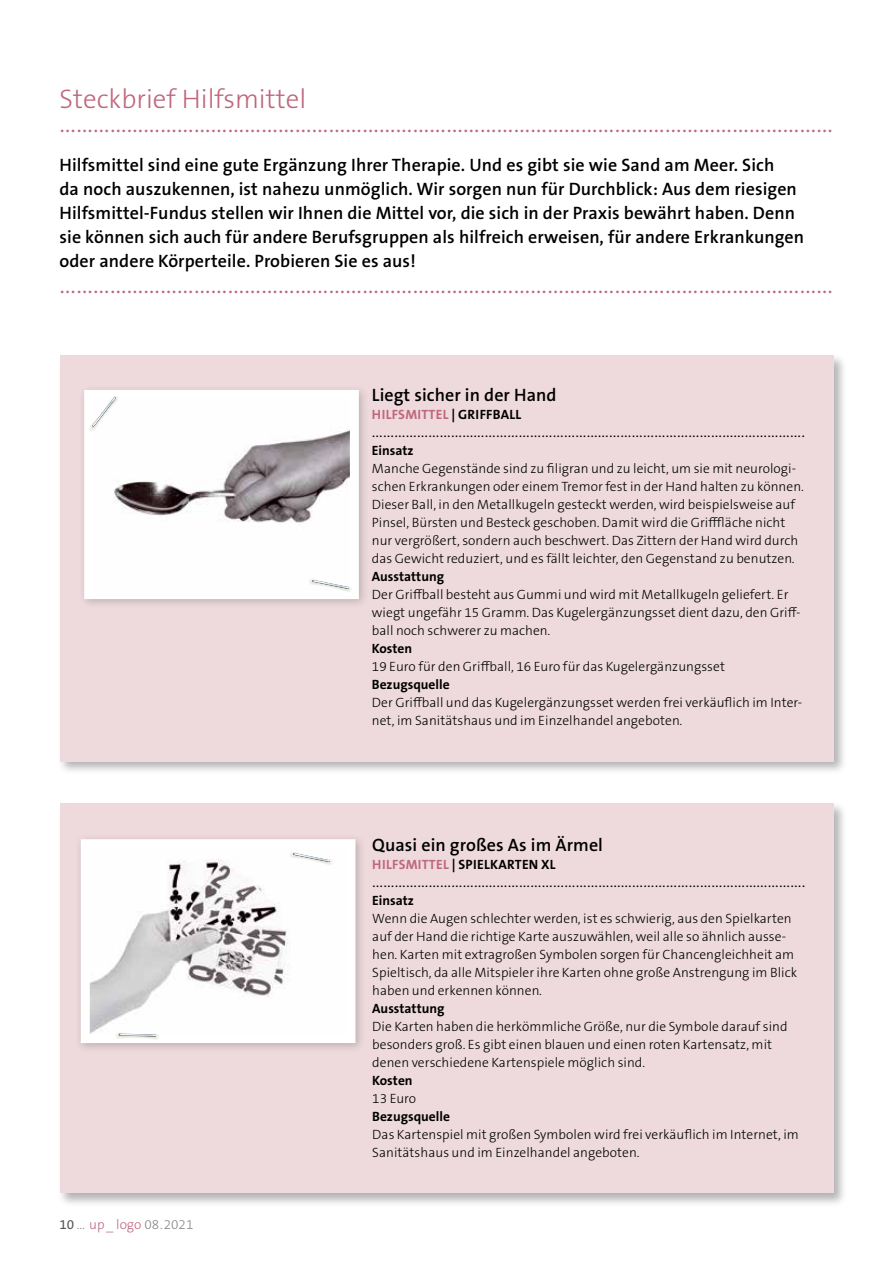
<style>
.page{position:relative;width:893px;height:1263px;background:#fff}
.page>*{position:absolute;margin:0;border:0;box-sizing:border-box;transform-origin:0 0}
.t1{font:300 27px/23.4px "The Sans B W3";color:#bf677c}
.t2{font:600 18px/24px "The Sans B W6";letter-spacing:.005em;color:#000}
.t3{font:300 18px "The Sans B W3";color:#000}
.t4{font:300 13.5px/18px "The Sans B W3";letter-spacing:.005em;color:#000}
.t5{font:700 13.5px "The Sans B W7";color:#000}
.t6{font:700 13.5px "The Sans B W7";letter-spacing:.02em;color:#000}
.t7{font:700 13.5px "The Sans B W7";letter-spacing:.02em;color:#bf677c}
.t8{font:300 13.5px "The Sans B W3";color:#878787}
.s1{color:#000}
.s2{font-family:"The Sans B W5 Plain";font-weight:400;color:#575756}
.s3{color:#bf677c}
</style>
<div class="page">
<div style="left:57px;top:353px;width:791px;height:422px;background:#000;opacity:.3"></div>
<div style="left:60px;top:355px;width:773px;height:406px;background:#eedadd"></div>
<div style="left:57px;top:801px;width:791px;height:406px;background:#000;opacity:.3"></div>
<div style="left:60px;top:804px;width:773px;height:389px;background:#eedadd"></div>
<div style="left:75px;top:833px;width:291px;height:220px;background:#000;opacity:.2"></div>
<img style="left:91px;top:849px;width:254px;height:184px">
<div style="left:81px;top:839px;width:274px;height:204px;border:9px solid #fff"></div>
<div style="left:78px;top:384px;width:291px;height:226px;background:#000;opacity:.2"></div>
<img style="left:94px;top:400px;width:255px;height:189px">
<div style="left:84px;top:390px;width:275px;height:209px;border:9px solid #fff"></div>
<svg style="left:113px;top:1031px;width:49px;height:10px"></svg>
<svg style="left:86px;top:392px;width:36px;height:43px"></svg>
<svg style="left:306px;top:577px;width:49px;height:17px"></svg>
<svg style="left:287px;top:850px;width:49px;height:17px"></svg>
<h1 class="t1" style="left:60px;top:88px;width:775px">Steckbrief Hilfsmittel ..........................................................................................................................................</h1>
<p class="t2" style="left:60px;top:153px;width:746px">Hilfsmittel sind eine gute Ergänzung Ihrer Therapie. Und es gibt sie wie Sand am Meer. Sich<br>da noch auszukennen, ist nahezu unmöglich. Wir sorgen nun für Durchblick: Aus dem riesigen Hilfsmittel-Fundus stellen wir Ihnen die Mittel vor, die sich in der Praxis bewährt haben. Denn sie können sich auch für andere Berufsgruppen als hilfreich erweisen, für andere Erkrankungen oder andere Körperteile. Probieren Sie es aus!</p>
<h1 class="t1" style="left:60px;top:272px;width:775px">..........................................................................................................................................</h1>
<h2 class="t2" style="left:372px;top:383px;width:186px">Liegt sicher in der Hand</h2>
<p class="t7" style="left:372px;top:405px;width:151px">HILFSMITTEL <span class="s1">| GRIFFBALL</span></p>
<h2 class="t3" style="left:372px;top:419px;width:435px">...................................................................................................................</h2>
<p class="t5" style="left:372px;top:441px;width:43px">Einsatz</p>
<p class="t4" style="left:372px;top:459px;width:433px">Manche Gegenstände sind zu filigran und zu leicht, um sie mit neurologi&shy;schen Erkrankungen oder einem Tremor fest in der Hand halten zu können.<br>Dieser Ball, in den Metallkugeln gesteckt werden, wird beispielsweise auf Pinsel, Bürsten und Besteck geschoben. Damit wird die Grifffläche nicht nur vergrößert, sondern auch beschwert. Das Zittern der Hand wird durch das Gewicht reduziert, und es fällt leichter, den Gegenstand zu benutzen.</p>
<p class="t5" style="left:372px;top:567px;width:74px">Ausstattung</p>
<p class="t4" style="left:372px;top:585px;width:430px">Der Griffball besteht aus Gummi und wird mit Metallkugeln geliefert. Er wiegt ungefähr 15 Gramm. Das Kugelergänzungsset dient dazu, den Griff&shy;ball noch schwerer zu machen.</p>
<p class="t5" style="left:372px;top:639px;width:42px">Kosten</p>
<p class="t4" style="left:372px;top:657px;width:355px">19 Euro für den Griffball, 16 Euro für das Kugelergänzungsset</p>
<p class="t5" style="left:372px;top:675px;width:79px">Bezugsquelle</p>
<p class="t4" style="left:372px;top:693px;width:432px">Der Griffball und das Kugelergänzungsset werden frei verkäuflich im Inter&shy;net, im Sanitätshaus und im Einzelhandel angeboten.</p>
<p class="t8" style="left:60px;top:1216px;width:135px"><span class="s2">10</span> ... <span class="s3">up _ logo</span> 08.2021</p>
<h2 class="t2" style="left:372px;top:833px;width:232px">Quasi ein großes As im Ärmel</h2>
<p class="t6" style="left:372px;top:855px;width:185px"><span class="s3">HILFSMITTEL</span> | SPIELKARTEN XL</p>
<h2 class="t3" style="left:372px;top:869px;width:435px">...................................................................................................................</h2>
<p class="t5" style="left:372px;top:891px;width:43px">Einsatz</p>
<p class="t4" style="left:372px;top:909px;width:426px">Wenn die Augen schlechter werden, ist es schwierig, aus den Spielkarten auf der Hand die richtige Karte auszuwählen, weil alle so ähnlich ausse&shy;hen. Karten mit extragroßen Symbolen sorgen für Chancengleichheit am Spieltisch, da alle Mitspieler ihre Karten ohne große Anstrengung im Blick haben und erkennen können.</p>
<p class="t5" style="left:372px;top:999px;width:74px">Ausstattung</p>
<p class="t4" style="left:372px;top:1017px;width:417px">Die Karten haben die herkömmliche Größe, nur die Symbole darauf sind besonders groß. Es gibt einen blauen und einen roten Kartensatz, mit denen verschiedene Kartenspiele möglich sind.</p>
<p class="t5" style="left:372px;top:1071px;width:42px">Kosten</p>
<p class="t4" style="left:372px;top:1089px;width:45px">13 Euro</p>
<p class="t5" style="left:372px;top:1107px;width:79px">Bezugsquelle</p>
<p class="t4" style="left:372px;top:1125px;width:428px">Das Kartenspiel mit großen Symbolen wird frei verkäuflich im Internet, im<br>Sanitätshaus und im Einzelhandel angeboten.</p>
</div>
